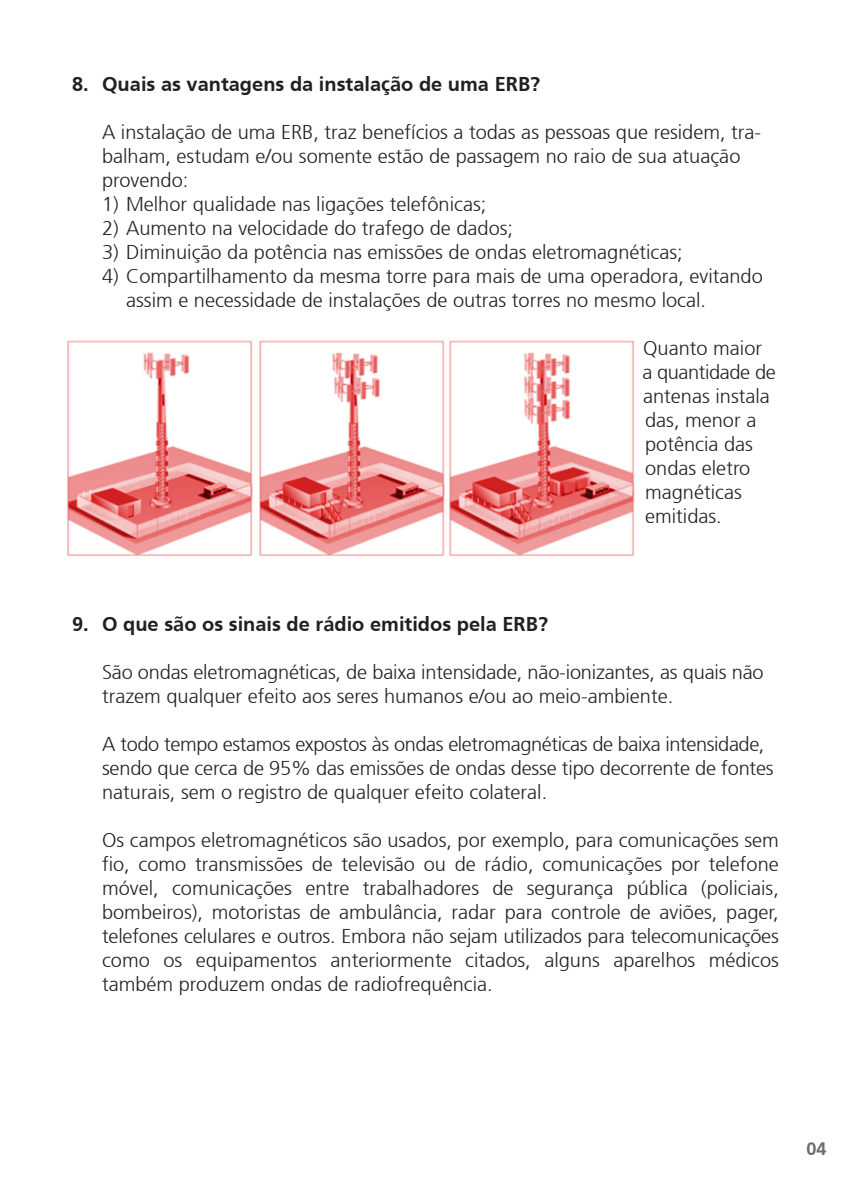
<style>
.page{position:relative;width:851px;height:1191px;background:#fff}
.page>*{position:absolute;margin:0;border:0;box-sizing:border-box;transform-origin:0 0}
.t1{font:300 20px/24px "Frutiger 45";color:#231f20}
.t2{font:700 20px "Frutiger 65";color:#231f20}
.t3{font:700 18px "Frutiger 65";color:#6c6d70}
</style>
<div class="page">
<img style="left:67px;top:340px;width:567px;height:216px">
<p class="t2" style="left:72px;top:72px;width:469px">8. Quais as vantagens da instalação de uma ERB?</p>
<p class="t1" style="left:102px;top:120px;width:660px">A instalação de uma ERB, traz benefícios a todas as pessoas que residem, tra-</p>
<p class="t1" style="left:102px;top:144px;width:639px">balham, estudam e/ou somente estão de passagem no raio de sua atuação provendo:</p>
<p class="t1" style="left:102px;top:192px;width:386px">1) Melhor qualidade nas ligações telefônicas;</p>
<p class="t1" style="left:102px;top:216px;width:412px">2) Aumento na velocidade do trafego de dados;</p>
<p class="t1" style="left:102px;top:240px;width:582px">3) Diminuição da potência nas emissões de ondas eletromagnéticas;</p>
<p class="t1" style="left:126px;top:264px;width:638px;text-indent:-24px">4) Compartilhamento da mesma torre para mais de uma operadora, evitando assim e necessidade de instalações de outras torres no mesmo local.</p>
<p class="t1" style="left:642px;top:336px;width:135px">Quanto maior a quantidade de antenas instala das, menor a potência das ondas eletro magnéticas emitidas.</p>
<p class="t2" style="left:72px;top:612px;width:477px">9. O que são os sinais de rádio emitidos pela ERB?</p>
<p class="t1" style="left:102px;top:660px;width:663px">São ondas eletromagnéticas, de baixa intensidade, não-ionizantes, as quais não trazem qualquer efeito aos seres humanos e/ou ao meio-ambiente.</p>
<p class="t1" style="left:102px;top:732px;width:673px">A todo tempo estamos expostos às ondas eletromagnéticas de baixa intensidade, sendo que cerca de 95% das emissões de ondas desse tipo decorrente de fontes naturais, sem o registro de qualquer efeito colateral.</p>
<p class="t1" style="left:102px;top:828px;width:678px;text-align:justify">Os campos eletromagnéticos são usados, por exemplo, para comunicações sem fio, como transmissões de televisão ou de rádio, comunicações por telefone móvel, comunicações entre trabalhadores de segurança pública (policiais, bombeiros), motoristas de ambulância, radar para controle de aviões, pager, telefones celulares e outros. Embora não sejam utilizados para telecomunicações como os equipamentos anteriormente citados, alguns aparelhos médicos também produzem ondas de radiofrequência.</p>
<p class="t3" style="left:806px;top:1138px;width:22px">04</p>
</div>
